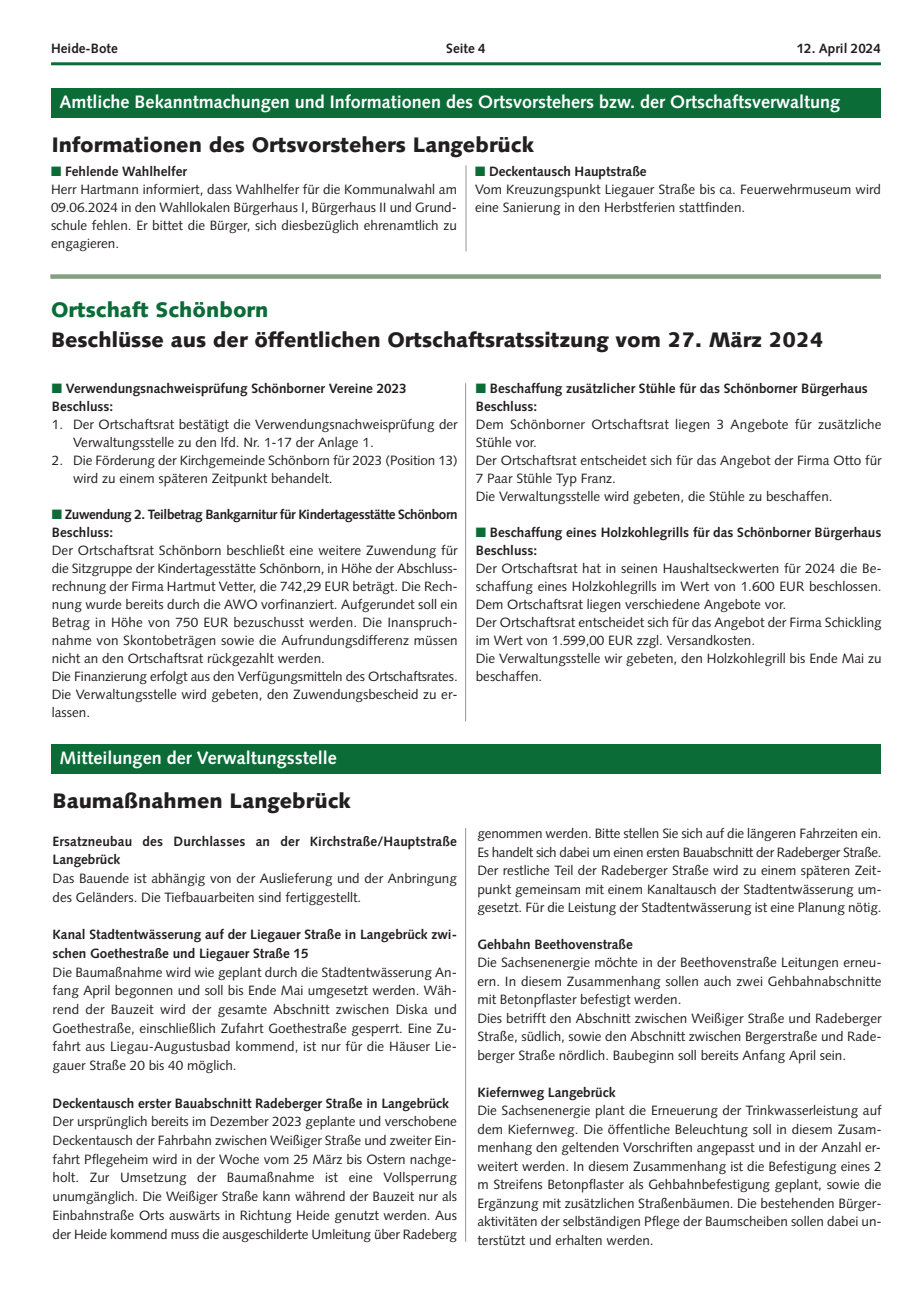
<style>
.page{position:relative;width:915px;height:1293px;background:#fff}
.page>*{position:absolute;margin:0;border:0;box-sizing:border-box;transform-origin:0 0}
.t1{font:900 21px "Syntax";color:#231f20}
.t2{font:900 21px "Syntax";color:#0b6c38}
.t3{font:700 18px "Syntax";color:#fff}
.t4{font:13.5px/18px "Syntax";color:#231f20}
.t5{font:700 13.5px/18px "Syntax";color:#231f20}
.t6{font:700 13.5px/18px "Syntax";letter-spacing:-.025em;color:#231f20}
.s1{color:#0b6c38}
.s2{font-weight:700}
</style>
<div class="page">
<hr style="left:51px;top:62px;width:829px;height:3px;background:#0b6c38">
<div style="left:51px;top:744px;width:829px;height:30px;background:#0b6c38"></div>
<div style="left:51px;top:88px;width:829px;height:30px;background:#0b6c38"></div>
<div style="left:50px;top:274px;width:830px;height:5px;background:#83a181"></div>
<hr style="left:465px;top:165px;width:1px;height:86px;background:#939598">
<hr style="left:465px;top:383px;width:1px;height:338px;background:#939598">
<hr style="left:465px;top:828px;width:1px;height:413px;background:#939598">
<p class="t5" style="left:51px;top:40px;width:68px">Heide-Bote</p>
<p class="t5" style="left:446px;top:40px;width:41px">Seite 4</p>
<p class="t5" style="left:796px;top:40px;width:86px">12. April 2024</p>
<h2 class="t3" style="left:60px;top:94px;width:781px">Amtliche Bekanntmachungen und Informationen des Ortsvorstehers bzw. der Ortschaftsverwaltung</h2>
<h1 class="t1" style="left:52px;top:136px;width:483px">Informationen des Ortsvorstehers Langebrück</h1>
<p class="t4" style="left:51px;top:163px;width:407px"><span class="s1">■</span> <span class="s2">Fehlende Wahlhelfer<br></span>Herr Hartmann informiert, dass Wahlhelfer für die Kommunalwahl am 09.06.2024 in den Wahllokalen Bürgerhaus I, Bürgerhaus II und Grund&shy;schule fehlen. Er bittet die Bürger, sich diesbezüglich ehrenamtlich zu engagieren.</p>
<p class="t4" style="left:475px;top:163px;width:407px"><span class="s1">■</span> <span class="s2">Deckentausch Hauptstraße<br></span>Vom Kreuzungspunkt Liegauer Straße bis ca. Feuerwehrmuseum wird eine Sanierung in den Herbstferien stattfinden.</p>
<h1 class="t2" style="left:51px;top:302px;width:219px">Ortschaft Schönborn</h1>
<h1 class="t1" style="left:51px;top:331px;width:773px">Beschlüsse aus der öffentlichen Ortschaftsratssitzung vom 27. März 2024</h1>
<p class="t5" style="left:52px;top:381px;width:356px"><span class="s1">■</span> Verwendungsnachweisprüfung Schönborner Vereine 2023<br>Beschluss:</p>
<p class="t4" style="left:73px;top:417px;width:386px;text-indent:-21px">1. Der Ortschaftsrat bestätigt die Verwendungsnachweisprüfung der<br>Verwaltungsstelle zu den lfd. Nr. 1-17 der Anlage 1.</p>
<p class="t4" style="left:73px;top:453px;width:386px;text-indent:-21px">2. Die Förderung der Kirchgemeinde Schönborn für 2023 (Position 13) wird zu einem späteren Zeitpunkt behandelt.</p>
<p class="t6" style="left:52px;top:507px;width:407px"><span class="s1">■</span> Zuwendung 2. Teilbetrag Bankgarnitur für Kindertagesstätte Schönborn<br>Beschluss:</p>
<p class="t4" style="left:52px;top:543px;width:407px">Der Ortschaftsrat Schönborn beschließt eine weitere Zuwendung für die Sitzgruppe der Kindertagesstätte Schönborn, in Höhe der Abschluss&shy;rechnung der Firma Hartmut Vetter, die 742,29 EUR beträgt. Die Rech&shy;nung wurde bereits durch die AWO vorfinanziert. Aufgerundet soll ein Betrag in Höhe von 750 EUR bezuschusst werden. Die Inanspruch&shy;nahme von Skontobeträgen sowie die Aufrundungsdifferenz müssen nicht an den Ortschaftsrat rückgezahlt werden.<br>Die Finanzierung erfolgt aus den Verfügungsmitteln des Ortschaftsrates.<br>Die Verwaltungsstelle wird gebeten, den Zuwendungsbescheid zu er&shy;lassen.</p>
<p class="t5" style="left:475px;top:381px;width:393px"><span class="s1">■</span> Beschaffung zusätzlicher Stühle für das Schönborner Bürgerhaus<br>Beschluss:</p>
<p class="t4" style="left:475px;top:417px;width:407px">Dem Schönborner Ortschaftsrat liegen 3 Angebote für zusätzliche Stühle vor.<br>Der Ortschaftsrat entscheidet sich für das Angebot der Firma Otto für 7 Paar Stühle Typ Franz.<br>Die Verwaltungsstelle wird gebeten, die Stühle zu beschaffen.</p>
<p class="t5" style="left:475px;top:525px;width:407px"><span class="s1">■</span> Beschaffung eines Holzkohlegrills für das Schönborner Bürgerhaus<br>Beschluss:</p>
<p class="t4" style="left:475px;top:561px;width:407px">Der Ortschaftsrat hat in seinen Haushaltseckwerten für 2024 die Be&shy;schaffung eines Holzkohlegrills im Wert von 1.600 EUR beschlossen.<br>Dem Ortschaftsrat liegen verschiedene Angebote vor.<br>Der Ortschaftsrat entscheidet sich für das Angebot der Firma Schickling im Wert von 1.599,00 EUR zzgl. Versandkosten.<br>Die Verwaltungsstelle wir gebeten, den Holzkohlegrill bis Ende Mai zu beschaffen.</p>
<h2 class="t3" style="left:60px;top:750px;width:279px">Mitteilungen der Verwaltungsstelle</h2>
<h1 class="t1" style="left:53px;top:792px;width:300px">Baumaßnahmen Langebrück</h1>
<p class="t5" style="left:53px;top:833px;width:405px;line-height:18.8px">Ersatzneubau des Durchlasses an der Kirchstraße/Hauptstraße<br>Langebrück</p>
<p class="t4" style="left:53px;top:870px;width:405px;line-height:18.8px">Das Bauende ist abhängig von der Auslieferung und der Anbringung des Geländers. Die Tiefbauarbeiten sind fertiggestellt.</p>
<p class="t5" style="left:53px;top:926px;width:405px;line-height:18.8px">Kanal Stadtentwässerung auf der Liegauer Straße in Langebrück zwi&shy;schen Goethestraße und Liegauer Straße 15</p>
<p class="t4" style="left:53px;top:964px;width:405px;line-height:18.8px;text-align:justify">Die Baumaßnahme wird wie geplant durch die Stadtentwässerung An&shy;fang April begonnen und soll bis Ende Mai umgesetzt werden. Wäh&shy;rend der Bauzeit wird der gesamte Abschnitt zwischen Diska und Goethestraße, einschließlich Zufahrt Goethestraße gesperrt. Eine Zu&shy;fahrt aus Liegau-Augustusbad kommend, ist nur für die Häuser Lie&shy;gauer Straße 20 bis 40 möglich.</p>
<p class="t5" style="left:53px;top:1095px;width:397px">Deckentausch erster Bauabschnitt Radeberger Straße in Langebrück</p>
<p class="t4" style="left:53px;top:1113px;width:405px;line-height:18.8px;text-align:justify">Der ursprünglich bereits im Dezember 2023 geplante und verschobene Deckentausch der Fahrbahn zwischen Weißiger Straße und zweiter Ein&shy;fahrt Pflegeheim wird in der Woche vom 25 März bis Ostern nachge&shy;holt. Zur Umsetzung der Baumaßnahme ist eine Vollsperrung unumgänglich. Die Weißiger Straße kann während der Bauzeit nur als Einbahnstraße Orts auswärts in Richtung Heide genutzt werden. Aus der Heide kommend muss die ausgeschilderte Umleitung über Radeberg</p>
<p class="t4" style="left:477px;top:825px;width:405px;line-height:18.5px;text-align:justify">genommen werden. Bitte stellen Sie sich auf die längeren Fahrzeiten ein.<br>Es handelt sich dabei um einen ersten Bauabschnitt der Radeberger Straße.<br>Der restliche Teil der Radeberger Straße wird zu einem späteren Zeit&shy;punkt gemeinsam mit einem Kanaltausch der Stadtentwässerung um&shy;gesetzt. Für die Leistung der Stadtentwässerung ist eine Planung nötig.</p>
<p class="t5" style="left:477px;top:936px;width:157px">Gehbahn Beethovenstraße</p>
<p class="t4" style="left:477px;top:955px;width:405px;line-height:18.5px">Die Sachsenenergie möchte in der Beethovenstraße Leitungen erneu&shy;ern. In diesem Zusammenhang sollen auch zwei Gehbahnabschnitte mit Betonpflaster befestigt werden.<br>Dies betrifft den Abschnitt zwischen Weißiger Straße und Radeberger Straße, südlich, sowie den Abschnitt zwischen Bergerstraße und Rade&shy;berger Straße nördlich. Baubeginn soll bereits Anfang April sein.</p>
<p class="t5" style="left:477px;top:1084px;width:140px">Kiefernweg Langebrück</p>
<p class="t4" style="left:477px;top:1102px;width:405px;line-height:18.5px;text-align:justify">Die Sachsenenergie plant die Erneuerung der Trinkwasserleistung auf dem Kiefernweg. Die öffentliche Beleuchtung soll in diesem Zusam&shy;menhang den geltenden Vorschriften angepasst und in der Anzahl er&shy;weitert werden. In diesem Zusammenhang ist die Befestigung eines 2 m Streifens Betonpflaster als Gehbahnbefestigung geplant, sowie die Ergänzung mit zusätzlichen Straßenbäumen. Die bestehenden Bürger&shy;aktivitäten der selbständigen Pflege der Baumscheiben sollen dabei un&shy;terstützt und erhalten werden.</p>
</div>
